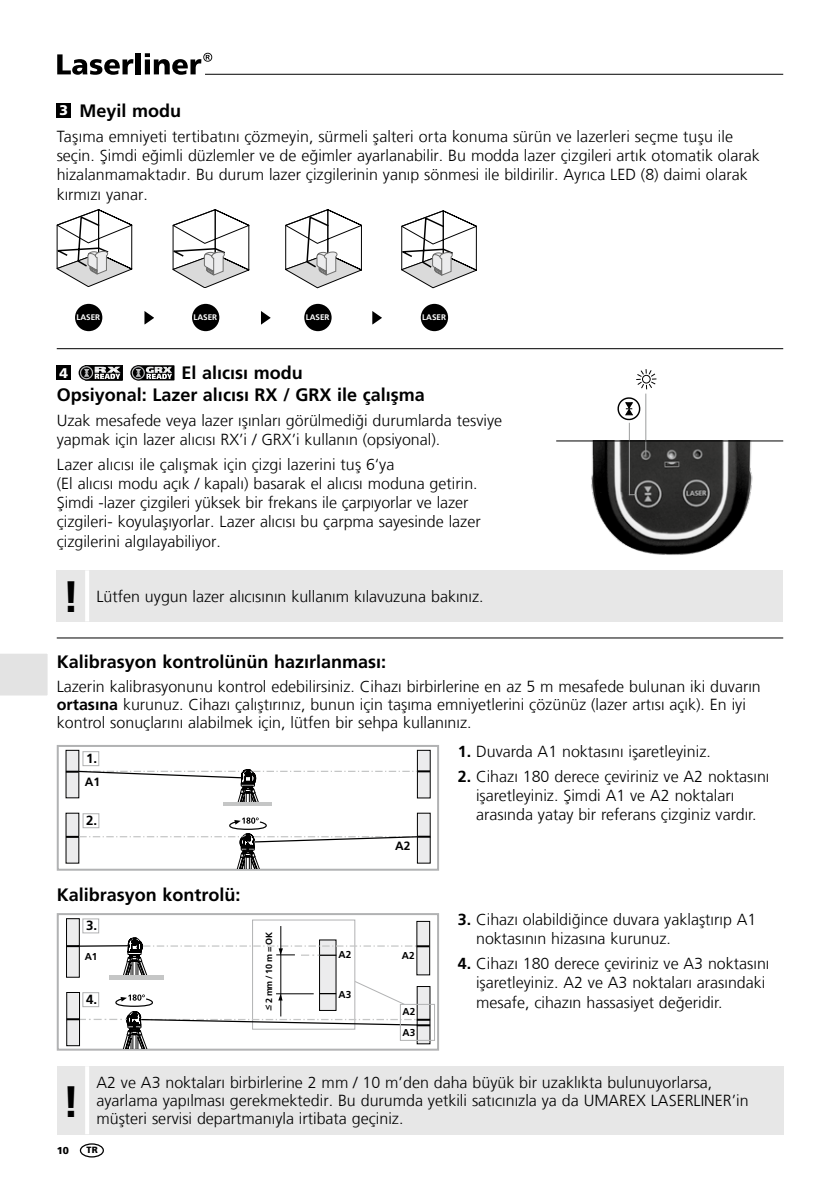
<style>
.page{position:relative;width:840px;height:1191px;background:#fff}
.page>*{position:absolute;margin:0;border:0;box-sizing:border-box;transform-origin:0 0}
.t1{font:700 44px "Frutiger LT Com";color:#000}
.t2{font:700 18px/21.6px "Frutiger LT Com";color:#000;text-align:center}
.t3{font:300 16px/19.2px "Frutiger LT Com";color:#000}
.t4{font:900 14px "Frutiger LT Com";color:#fff}
.t5{font:700 13.2px "Frutiger LT Com";color:#000}
.t6{font:700 12px "Frutiger LT Com";color:#000}
.t7{font:700 10px "Frutiger LT Com";color:#000}
.t8{font:900 10px "Frutiger LT Com";color:#000}
.t9{font:700 9px "Frutiger LT Com";color:#000}
.t10{font:900 9px "Frutiger LT Com";color:#000}
.t11{font:700 8px "Frutiger LT Com";color:#fff}
.s1{font-weight:700}
</style>
<div class="page">
<svg style="left:57px;top:54px;width:76px;height:21px"></svg>
<div style="left:136px;top:53px;width:5px;height:21px;background:#000"></div>
<svg style="left:145px;top:53px;width:67px;height:22px"></svg>
<hr style="left:205px;top:74px;width:577px;height:1px;background:#000">
<img style="left:559px;top:441px;width:198px;height:114px">
<svg style="left:401px;top:210px;width:75px;height:78px"></svg>
<svg style="left:173px;top:209px;width:76px;height:79px"></svg>
<svg style="left:285px;top:209px;width:76px;height:79px"></svg>
<svg style="left:57px;top:209px;width:75px;height:78px"></svg>
<div style="left:75px;top:304px;width:27px;height:27px;background:#000;border-radius:50%"></div>
<div style="left:192px;top:304px;width:27px;height:27px;background:#000;border-radius:50%"></div>
<div style="left:304px;top:304px;width:27px;height:27px;background:#000;border-radius:50%"></div>
<div style="left:420px;top:304px;width:28px;height:27px;background:#000;border-radius:50%"></div>
<svg style="left:144px;top:311px;width:10px;height:14px"></svg>
<svg style="left:261px;top:311px;width:10px;height:14px"></svg>
<svg style="left:372px;top:311px;width:10px;height:14px"></svg>
<div style="left:57px;top:103px;width:14px;height:15px;background:#000"></div>
<hr style="left:57px;top:348px;width:725px;height:1px;background:#000">
<hr style="left:57px;top:637px;width:725px;height:1px;background:#000">
<div style="left:57px;top:366px;width:14px;height:14px;background:#000"></div>
<div style="left:85px;top:365px;width:38px;height:15px;border:1px solid #000"></div>
<svg style="left:79px;top:366px;width:42px;height:13px"></svg>
<svg style="left:617px;top:397px;width:23px;height:23px"></svg>
<hr style="left:628px;top:423px;width:1px;height:72px;background:#9c9d9d">
<svg style="left:636px;top:369px;width:20px;height:20px"></svg>
<div style="left:641px;top:375px;width:9px;height:8px;border:1px solid #000;border-radius:50%"></div>
<hr style="left:645px;top:393px;width:1px;height:63px;background:#9c9d9d">
<div style="left:57px;top:745px;width:382px;height:125px;border:2px solid #b1b2b3"></div>
<div style="left:417px;top:750px;width:13px;height:48px;background:#ececed"></div>
<div style="left:417px;top:750px;width:13px;height:48px;border:1px solid #000"></div>
<div style="left:66px;top:813px;width:13px;height:50px;background:#ececed"></div>
<div style="left:66px;top:750px;width:13px;height:48px;background:#ececed"></div>
<div style="left:83px;top:813px;width:16px;height:15px;border:1px solid #b1b2b3"></div>
<div style="left:83px;top:751px;width:16px;height:15px;border:1px solid #b1b2b3"></div>
<div style="left:417px;top:813px;width:13px;height:50px;background:#ececed"></div>
<hr style="left:223px;top:802px;width:49px;height:3px;background:#c5c6c6">
<svg style="left:66px;top:769px;width:364px;height:33px"></svg>
<svg style="left:66px;top:817px;width:364px;height:51px"></svg>
<div style="left:57px;top:913px;width:382px;height:137px;border:2px solid #b1b2b3"></div>
<div style="left:252px;top:919px;width:103px;height:110px;border:1px solid #b1b2b3"></div>
<div style="left:66px;top:918px;width:13px;height:59px;background:#ececed"></div>
<div style="left:66px;top:918px;width:13px;height:59px;border:1px solid #000"></div>
<div style="left:416px;top:921px;width:13px;height:54px;background:#ececed"></div>
<hr style="left:280px;top:926px;width:1px;height:90px;background:#000">
<div style="left:82px;top:918px;width:17px;height:15px;border:1px solid #b1b2b3"></div>
<div style="left:399px;top:1004px;width:36px;height:36px;border:1px solid #b1b2b3"></div>
<svg style="left:66px;top:937px;width:364px;height:111px"></svg>
<hr style="left:556px;top:440px;width:226px;height:1px;background:#000">
<div style="left:57px;top:570px;width:725px;height:51px;background:#e7e7e7"></div>
<hr style="left:85px;top:570px;width:4px;height:51px;background:#fff">
<div style="left:57px;top:1066px;width:725px;height:68px;background:#e7e7e7"></div>
<hr style="left:85px;top:1066px;width:4px;height:68px;background:#fff">
<div style="left:0;top:654px;width:48px;height:42px;background:#e3e3e3"></div>
<div style="left:80px;top:1143px;width:24px;height:14px;border:1px solid #000;border-radius:50%"></div>
<div style="left:137px;top:365px;width:37px;height:15px;background:#000"></div>
<svg style="left:130px;top:365px;width:16px;height:15px"></svg>
<svg style="left:131px;top:366px;width:41px;height:13px"></svg>
<p class="t2" style="left:79px;top:100px;width:103px">Meyil modu</p>
<p class="t3" style="left:57px;top:127px;width:704px">Taşıma emniyeti tertibatını çözmeyin, sürmeli şalteri orta konuma sürün ve lazerleri seçme tuşu ile seçin. Şimdi eğimli düzlemler ve de eğimler ayarlanabilir. Bu modda lazer çizgileri artık otomatik olarak hizalanmamaktadır. Bu durum lazer çizgilerinin yanıp sönmesi ile bildirilir. Ayrıca LED (8) daimi olarak kırmızı yanar.</p>
<p class="t4" style="left:59px;top:102px;width:10px">3</p>
<p class="t11" style="left:76px;top:313px;width:25px">LASER</p>
<p class="t11" style="left:193px;top:313px;width:25px">LASER</p>
<p class="t11" style="left:305px;top:313px;width:25px">LASER</p>
<p class="t11" style="left:422px;top:313px;width:25px">LASER</p>
<p class="t2" style="left:57px;top:362px;width:369px">El alıcısı modu<br>Opsiyonal: Lazer alıcısı RX / GRX ile çalışma</p>
<p class="t3" style="left:57px;top:411px;width:446px">Uzak mesafede veya lazer ışınları görülmediği durumlarda tesviye yapmak için lazer alıcısı RX’i / GRX’i kullanın (opsiyonal).</p>
<p class="t3" style="left:57px;top:455px;width:425px">Lazer alıcısı ile çalışmak için çizgi lazerini tuş 6‘ya<br>(El alıcısı modu açık / kapalı) basarak el alıcısı moduna getirin.<br>Şimdi -lazer çizgileri yüksek bir frekans ile çarpıyorlar ve lazer çizgileri- koyulaşıyorlar. Lazer alıcısı bu çarpma sayesinde lazer çizgilerini algılayabiliyor.</p>
<p class="t3" style="left:96px;top:587px;width:388px">Lütfen uygun lazer alıcısının kullanım kılavuzuna bakınız.</p>
<p class="t4" style="left:59px;top:364px;width:10px">4</p>
<h1 class="t1" style="left:62px;top:571px;width:19px">!</h1>
<p class="t2" style="left:57px;top:651px;width:331px">Kalibrasyon kontrolünün hazırlanması:</p>
<p class="t3" style="left:57px;top:677px;width:705px;line-height:18px">Lazerin kalibrasyonunu kontrol edebilirsiniz. Cihazı birbirlerine en az 5 m mesafede bulunan iki duvarın <span class="s1">ortasına</span> kurunuz. Cihazı çalıştırınız, bunun için taşıma emniyetlerini çözünüz (lazer artısı açık). En iyi kontrol sonuçlarını alabilmek için, lütfen bir sehpa kullanınız.</p>
<p class="t3" style="left:457px;top:742px;width:254px"><span class="s1">1.</span> Duvarda A1 noktasını işaretleyiniz.</p>
<p class="t3" style="left:476px;top:767px;width:295px;text-indent:-18px"><span class="s1">2.</span> Cihazı 180 derece çeviriniz ve A2 noktasını işaretleyiniz. Şimdi A1 ve A2 noktaları arasında yatay bir referans çizginiz vardır.</p>
<p class="t5" style="left:86px;top:751px;width:13px">1.</p>
<p class="t6" style="left:85px;top:775px;width:17px">A1</p>
<p class="t5" style="left:86px;top:813px;width:13px">2.</p>
<p class="t2" style="left:57px;top:884px;width:185px">Kalibrasyon kontrolü:</p>
<p class="t6" style="left:395px;top:839px;width:17px">A2</p>
<p class="t5" style="left:86px;top:918px;width:13px">3.</p>
<p class="t9" style="left:263px;top:1010px;width:79px;rotate:-90deg">&lt; 2 mm / 10 m = OK</p>
<p class="t7" style="left:85px;top:951px;width:14px">A1</p>
<p class="t7" style="left:338px;top:948px;width:14px">A2</p>
<p class="t7" style="left:402px;top:949px;width:14px">A2</p>
<p class="t5" style="left:86px;top:992px;width:13px">4.</p>
<p class="t7" style="left:338px;top:988px;width:14px">A3</p>
<p class="t7" style="left:402px;top:1005px;width:14px">A2</p>
<p class="t7" style="left:402px;top:1026px;width:14px">A3</p>
<p class="t3" style="left:476px;top:910px;width:282px;text-indent:-18px"><span class="s1">3.</span> Cihazı olabildiğince duvara yaklaştırıp A1 noktasının hizasına kurunuz.</p>
<p class="t3" style="left:476px;top:954px;width:295px;text-indent:-18px"><span class="s1">4.</span> Cihazı 180 derece çeviriniz ve A3 noktasını işaretleyiniz. A2 ve A3 noktaları arasındaki mesafe, cihazın hassasiyet değeridir.</p>
<h1 class="t1" style="left:62px;top:1075px;width:19px">!</h1>
<p class="t8" style="left:57px;top:1144px;width:14px">10</p>
<p class="t3" style="left:96px;top:1073px;width:653px;line-height:18px">A2 ve A3 noktaları birbirlerine 2 mm / 10 m’den daha büyük bir uzaklıkta bulunuyorlarsa, ayarlama yapılması gerekmektedir. Bu durumda yetkili satıcınızla ya da UMAREX LASERLINER’in</p>
<p class="t3" style="left:96px;top:1109px;width:308px">müşteri servisi departmanıyla irtibata geçiniz.</p>
<p class="t10" style="left:87px;top:1144px;width:13px">TR</p>
</div>
